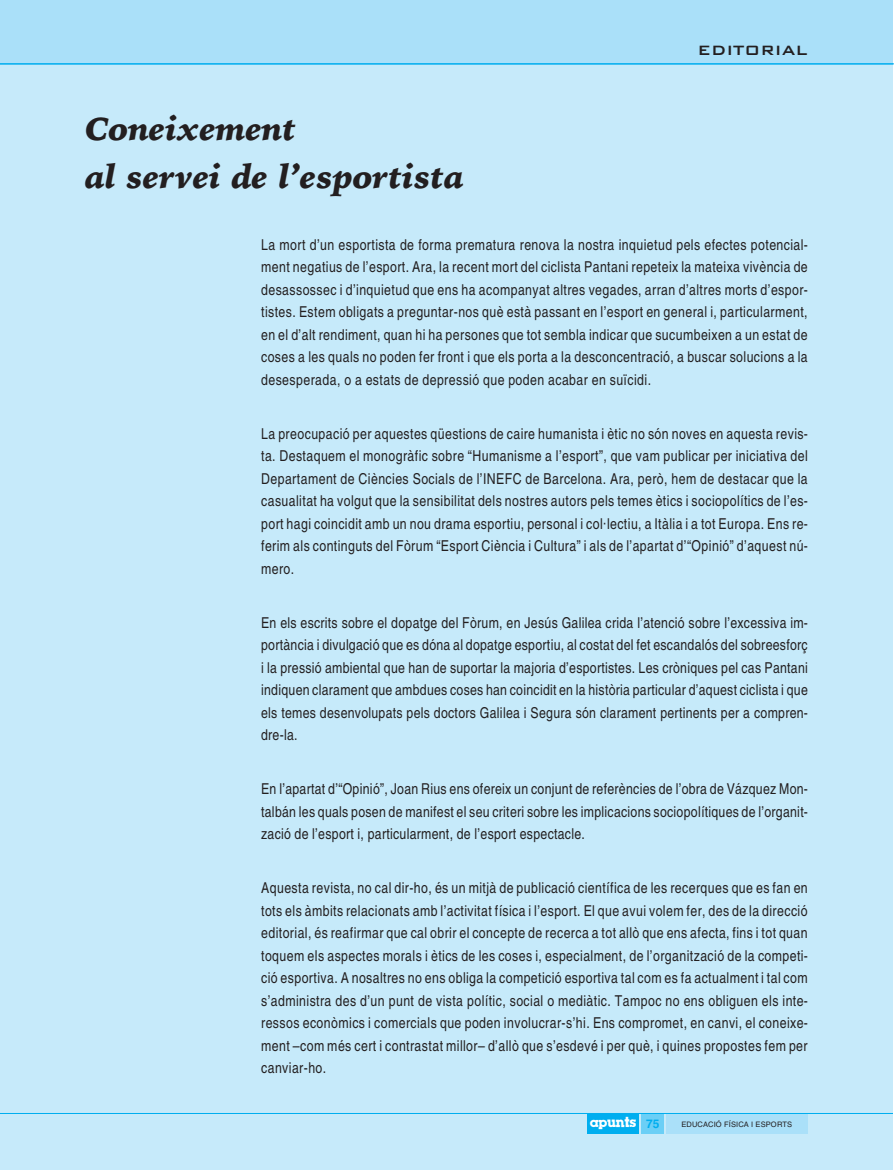
<style>
.page{position:relative;width:894px;height:1170px;background:#fff}
.page>*{position:absolute;margin:0;border:0;box-sizing:border-box;transform-origin:0 0}
.t1{font:italic 33px/48px "Iowan Old St Blk BT";color:#231f20}
.t2{font:18px "Bank Gothic Md BT";color:#231f20}
.t3{font:15px/22.5px "Helvetica Narrow";letter-spacing:.03em;color:#231f20;text-align:justify}
.t4{font:700 12px "Helvetica";color:#00aeef}
.t5{font:7.5px "Helvetica";letter-spacing:.015em;color:#231f20}
</style>
<div class="page">
<div style="left:0;top:64px;width:893px;height:1106px;background:#c6eafa"></div>
<div style="left:0;top:1px;width:893px;height:63px;background:#aae0f9"></div>
<hr style="left:0;top:63px;width:894px;height:1px;background:#00aeef">
<svg style="left:0;top:1113px;width:893px;height:21px"></svg>
<h1 class="t1" style="left:85px;top:108px;width:380px">Coneixement<br>al servei de l’esportista</h1>
<p class="t2" style="left:698px;top:42px;width:112px">EDITORIAL</p>
<p class="t3" style="left:261px;top:234px;width:548px">La mort d’un es por tis ta de for ma pre ma tu ra re no va la nos tra in quie tud pels efec tes po ten cial - ment ne ga tius de l’es port. Ara, la re cent mort del ci clis ta Pan ta ni re pe teix la ma tei xa vivè ncia de de sas sos sec i d’in quie tud que ens ha acom pan yat al tres ve ga des, arran d’al tres morts d’es por - tis tes. Estem obli gats a pre gun tar-nos què està pas sant en l’es port en ge ne ral i, par ti cu lar ment, en el d’alt ren di ment, quan hi ha per so nes que tot sem bla in di car que su cum bei xen a un es tat de co ses a les quals no po den fer front i que els por ta a la des con cen tra ció, a bus car so lu cions a la de ses pe ra da, o a es tats de de pres sió que po den aca bar en suï ci di.</p>
<p class="t3" style="left:261px;top:423px;width:548px">La preo cu pa ció per aques tes qües tions de cai re hu ma nis ta i ètic no són no ves en aques ta re vis - ta. Des ta quem el mo nogr àfic so bre “Hu ma nis me a l’es port”, que vam pu bli car per ini cia ti va del De par ta ment de Cièn cies So cials de l’INEFC de Bar ce lo na. Ara, però, hem de des ta car que la ca sua li tat ha vol gut que la sen si bi li tat dels nos tres au tors pels te mes ètics i so cio po lí tics de l’es - port hagi coin ci dit amb un nou dra ma es por tiu, per so nal i col·lec tiu, a Itàlia i a tot Eu ro pa. Ens re - fe rim als con tin guts del Fòrum “Esport Cièn cia i Cul tu ra” i als de l’a par tat d’“Opi nió” d’a quest nú - me ro.</p>
<p class="t3" style="left:261px;top:612px;width:548px">En els es crits so bre el do pat ge del Fòrum, en Je sús Ga li lea cri da l’a ten ció so bre l’ex ces si va im - portància i di vul ga ció que es dóna al do pat ge es por tiu, al cos tat del fet es can da lós del so brees forç i la pres sió am bien tal que han de su por tar la ma jo ria d’es por tis tes. Les cròni ques pel cas Pan ta ni in di quen cla ra ment que amb dues co ses han coin ci dit en la hist òria par ti cu lar d’a quest ci clis ta i que els te mes de sen vo lu pats pels doc tors Ga li lea i Se gu ra són cla ra ment per ti nents per a com pren - dre-la.</p>
<p class="t3" style="left:261px;top:779px;width:548px">En l’a par tat d’“Opi nió”, Joan Rius ens ofe reix un con junt de re ferè ncies de l’o bra de Váz quez Mon - tal bán les quals po sen de ma ni fest el seu cri te ri so bre les im pli ca cions so cio po lí ti ques de l’or ga nit - za ció de l’es port i, par ti cu lar ment, de l’es port es pec ta cle.</p>
<p class="t3" style="left:261px;top:878px;width:548px">Aques ta re vis ta, no cal dir-ho, és un mitjà de pu bli ca ció cien tí fi ca de les re cer ques que es fan en tots els àmbits re la cio nats amb l’ac ti vi tat fí si ca i l’es port. El que avui vo lem fer, des de la di rec ció edi to rial, és rea fir mar que cal obrir el con cep te de re cer ca a tot allò que ens afec ta, fins i tot quan to quem els as pec tes mo rals i ètics de les co ses i, es pe cial ment, de l’or ga nit za ció de la com pe ti - ció es por ti va. A no sal tres no ens obli ga la com pe ti ció es por ti va tal com es fa ac tual ment i tal com s’ad mi nis tra des d’un punt de vis ta po lí tic, so cial o me dià tic. Tam poc no ens obli guen els in te - res sos econò mics i co mer cials que po den in vo lu crar-s’hi. Ens com pro met, en can vi, el co nei xe - ment –com més cert i con tras tat mi llor– d’allò que s’es de vé i per què, i qui nes pro pos tes fem per can viar-ho.</p>
<p class="t4" style="left:646px;top:1119px;width:15px">75</p>
<p class="t5" style="left:681px;top:1121px;width:112px">EDUCACIÓ FÍSICA I ESPORTS</p>
</div>
